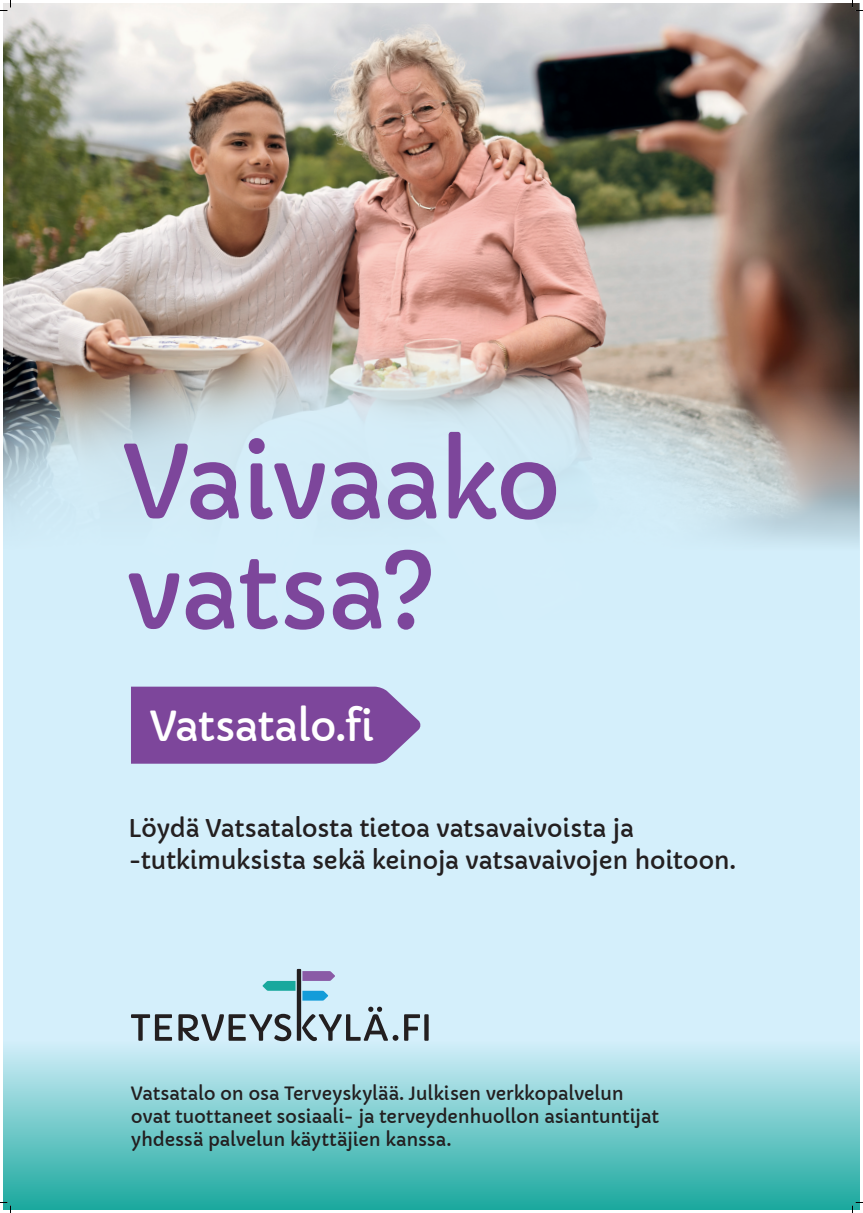
<style>
.page{position:relative;width:863px;height:1213px;background:#fff}
.page>*{position:absolute;margin:0;border:0;box-sizing:border-box;transform-origin:0 0}
.Otsikko_180-200{font:100px "Capriola";letter-spacing:-.025em;color:#7d469b}
.talon_nimi_120-160{font:40.6px "Capriola";letter-spacing:-.02em;color:#fff}
.teksti{font:24px/32px "Capriola";letter-spacing:-.015em;color:#231f20}
.terveyskyla_teksti{font:18px "Capriola";letter-spacing:-.01em;color:#231f20}
</style>
<div class="page">
<div style="left:3px;top:3px;width:856px;height:1207px;background:#d4effb"></div>
<div style="left:3px;top:1041px;width:856px;height:169px;background:linear-gradient(to bottom,#d3eefa,#1aa89d)"></div>
<svg style="left:404px;top:1014px;width:25px;height:27px"></svg>
<svg style="left:131px;top:969px;width:267px;height:72px"></svg>
<img style="left:3px;top:3px;width:856px;height:540px">
<svg style="left:3px;top:345px;width:777px;height:198px"></svg>
<svg style="left:131px;top:687px;width:290px;height:77px;background:#8250a0"></svg>
<svg style="left:0;top:0;width:11px;height:11px"></svg>
<svg style="left:0;top:1202px;width:11px;height:11px"></svg>
<svg style="left:852px;top:0;width:11px;height:11px"></svg>
<svg style="left:852px;top:1202px;width:11px;height:11px"></svg>
<p class="Otsikko_180-200" style="left:123px;top:421px;width:441px">Vaivaako</p>
<p class="Otsikko_180-200" style="left:125px;top:531px;width:314px">vatsa?</p>
<p class="talon_nimi_120-160" style="left:150px;top:701px;width:226px">Vatsatalo.fi</p>
<p class="teksti" style="left:128px;top:813px;width:609px">Löydä Vatsatalosta tietoa vatsavaivoista ja -tutkimuksista sekä keinoja vatsavaivojen hoitoon.</p>
<p class="terveyskyla_teksti" style="left:131px;top:1082px;width:494px">Vatsatalo on osa Terveyskylää. Julkisen verkkopalvelun</p>
<p class="terveyskyla_teksti" style="left:131px;top:1105px;width:529px">ovat tuottaneet sosiaali- ja terveydenhuollon asiantuntijat</p>
<p class="terveyskyla_teksti" style="left:131px;top:1128px;width:322px">yhdessä palvelun käyttäjien kanssa.</p>
</div>
